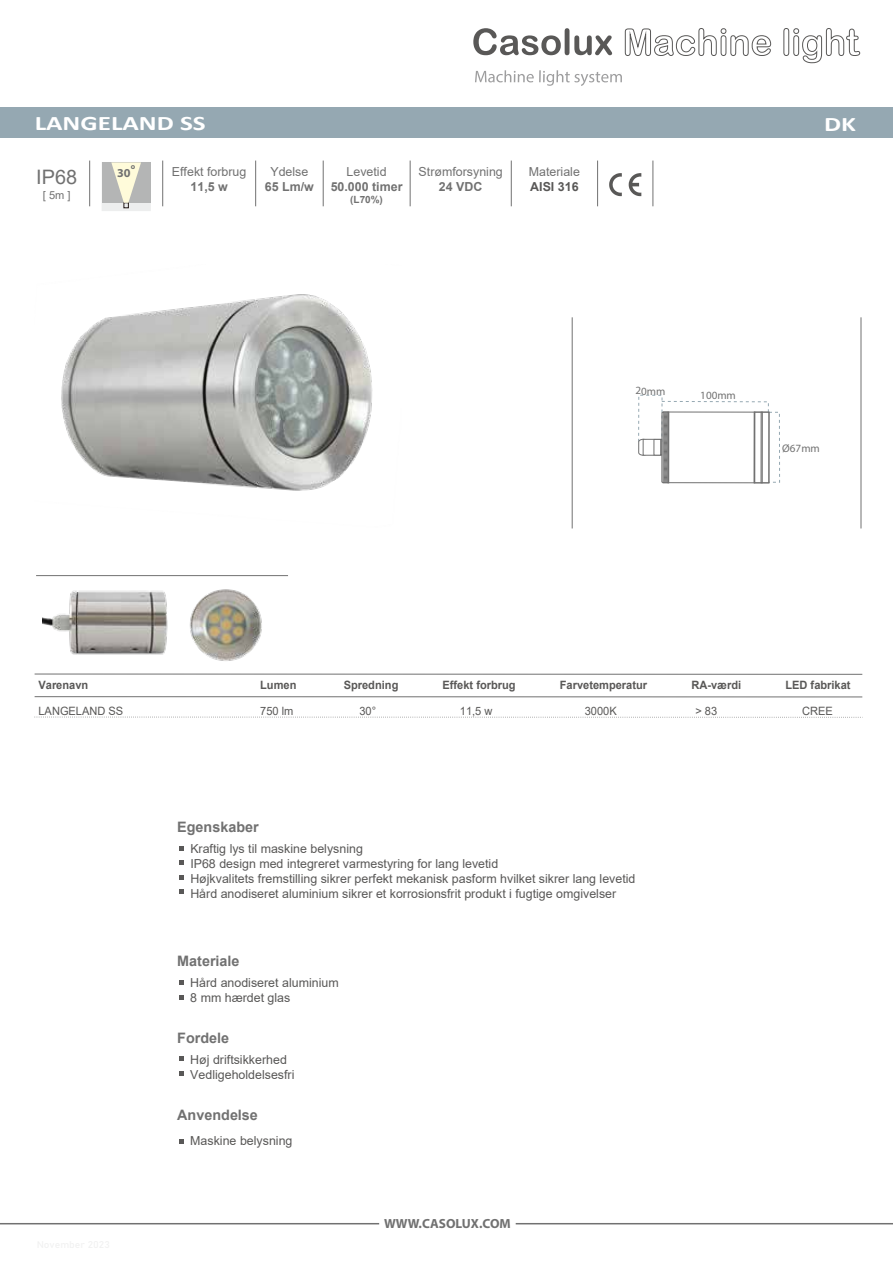
<style>
.page{position:relative;width:893px;height:1263px;background:#fff}
.page>*{position:absolute;margin:0;border:0;box-sizing:border-box;transform-origin:0 0}
.t1{font:700 20.7px "Calibri";color:#fff;scale:1.31 1}
.t2{font:19.95px "Arial";color:#717171}
.t3{font:700 14.4px "Arial";color:#717171}
.t4{font:700 13.35px "Myriad Pro";color:#717171}
.t5{font:12.45px/14.9px "Arial";color:#595857}
.t6{font:12.45px "Arial";color:#717171}
.t7{font:700 12.45px "Arial";color:#717171}
.t8{font:700 12.45px "Arial";color:#595857}
.t9{font:700 12.15px "Myriad Pro";color:#717171}
.t10{font:700 11.55px "Arial";color:#595857;scale:.96 1}
.t11{font:11.55px "Arial";color:#595857;scale:.96 1}
.t12{font:11.1px "Myriad Pro";letter-spacing:-.005em;color:#717171}
.t13{font:11.1px "Arial";color:#717171}
.t14{font:700 9.9px "Arial";color:#717171}
.t15{font:700 7.8px "Myriad Pro";color:#717171}
</style>
<div class="page">
<svg style="left:475px;top:70px;width:147px;height:16px"></svg>
<svg style="left:473px;top:28px;width:139px;height:27px"></svg>
<svg style="left:625px;top:28px;width:146px;height:28px"></svg>
<svg style="left:783px;top:28px;width:77px;height:35px"></svg>
<hr style="left:0;top:1223px;width:893px;height:1px;background:#717171">
<div style="left:379px;top:1206px;width:137px;height:32px;background:#fff"></div>
<div style="left:0;top:107px;width:893px;height:30px;background:#95a8b2"></div>
<div style="left:102px;top:162px;width:48px;height:49px;background:#edeeee"></div>
<div style="left:102px;top:162px;width:48px;height:41px;background:#b4b5b5"></div>
<svg style="left:111px;top:162px;width:30px;height:46px"></svg>
<hr style="left:89px;top:161px;width:1px;height:45px;background:#717171">
<svg style="left:629px;top:173px;width:12px;height:23px"></svg>
<svg style="left:609px;top:173px;width:13px;height:23px"></svg>
<hr style="left:162px;top:161px;width:1px;height:45px;background:#717171">
<hr style="left:255px;top:161px;width:1px;height:45px;background:#717171">
<hr style="left:511px;top:161px;width:1px;height:45px;background:#717171">
<hr style="left:597px;top:161px;width:1px;height:45px;background:#717171">
<hr style="left:653px;top:161px;width:1px;height:45px;background:#717171">
<hr style="left:35px;top:674px;width:827px;height:1px;background:#717171">
<hr style="left:35px;top:696px;width:827px;height:1px;background:#717171">
<hr style="left:323px;top:161px;width:1px;height:45px;background:#717171">
<hr style="left:410px;top:161px;width:1px;height:45px;background:#717171">
<svg style="left:36px;top:717px;width:825px;height:1px"></svg>
<hr style="left:36px;top:575px;width:252px;height:1px;background:#717171">
<hr style="left:861px;top:317px;width:1px;height:211px;background:#717171">
<hr style="left:572px;top:317px;width:1px;height:211px;background:#717171">
<svg style="left:179px;top:846px;width:5px;height:4px"></svg>
<svg style="left:179px;top:860px;width:5px;height:5px"></svg>
<svg style="left:179px;top:875px;width:5px;height:5px"></svg>
<svg style="left:179px;top:889px;width:5px;height:5px"></svg>
<svg style="left:179px;top:980px;width:5px;height:4px"></svg>
<svg style="left:179px;top:1071px;width:5px;height:5px"></svg>
<svg style="left:179px;top:995px;width:5px;height:4px"></svg>
<svg style="left:179px;top:1056px;width:5px;height:5px"></svg>
<svg style="left:179px;top:1139px;width:5px;height:5px"></svg>
<img style="left:61px;top:294px;width:312px;height:197px">
<img style="left:190px;top:589px;width:72px;height:72px">
<img style="left:43px;top:590px;width:125px;height:65px">
<div style="left:769px;top:412px;width:11px;height:71px;border:1px dashed #95a8b2"></div>
<div style="left:638px;top:395px;width:24px;height:47px;border:1px dashed #95a8b2"></div>
<svg style="left:661px;top:401px;width:109px;height:83px"></svg>
<div style="left:668px;top:412px;width:1px;height:71px;border:1px solid #717171"></div>
<div style="left:761px;top:412px;width:1px;height:71px;border:1px solid #717171"></div>
<div style="left:754px;top:412px;width:15px;height:71px;border:1px solid #717171"></div>
<div style="left:754px;top:412px;width:1px;height:71px;border:1px solid #717171"></div>
<svg style="left:638px;top:439px;width:5px;height:17px"></svg>
<div style="left:643px;top:439px;width:19px;height:16px;background:#fff"></div>
<div style="left:643px;top:439px;width:19px;height:17px;border:1px solid #717171"></div>
<div style="left:653px;top:439px;width:8px;height:16px;border:1px solid #717171"></div>
<h1 class="t1" style="left:35px;top:109px;width:132px">LANGELAND SS</h1>
<h2 class="t2" style="left:36px;top:163px;width:42px">IP68</h2>
<p class="t13" style="left:43px;top:187px;width:29px">[ 5m ]</p>
<p class="t15" style="left:131px;top:162px;width:6px">o</p>
<p class="t9" style="left:117px;top:165px;width:15px">30</p>
<p class="t6" style="left:172px;top:163px;width:76px">Effekt forbrug</p>
<p class="t6" style="left:419px;top:163px;width:86px">Strømforsyning</p>
<p class="t6" style="left:529px;top:163px;width:53px">Materiale</p>
<p class="t6" style="left:270px;top:163px;width:39px">Ydelse</p>
<p class="t6" style="left:347px;top:163px;width:42px">Levetid</p>
<p class="t14" style="left:350px;top:192px;width:34px">(L70%)</p>
<p class="t7" style="left:191px;top:178px;width:39px">11,5 w</p>
<p class="t7" style="left:439px;top:178px;width:45px">24 VDC</p>
<p class="t8" style="left:530px;top:178px;width:50px">AISI 316</p>
<p class="t7" style="left:265px;top:178px;width:51px">65 Lm/w</p>
<p class="t7" style="left:331px;top:178px;width:73px">50.000 timer</p>
<h1 class="t1" style="left:824px;top:109px;width:26px">DK</h1>
<p class="t12" style="left:636px;top:384px;width:31px">20mm</p>
<p class="t12" style="left:700px;top:388px;width:37px">100mm</p>
<p class="t12" style="left:782px;top:442px;width:39px">Ø67mm</p>
<p class="t10" style="left:38px;top:677px;width:53px">Varenavn</p>
<p class="t10" style="left:260px;top:677px;width:39px">Lumen</p>
<p class="t10" style="left:344px;top:677px;width:58px">Spredning</p>
<p class="t10" style="left:443px;top:677px;width:78px">Effekt forbrug</p>
<p class="t10" style="left:560px;top:677px;width:92px">Farvetemperatur</p>
<p class="t11" style="left:38px;top:703px;width:90px">LANGELAND SS</p>
<p class="t11" style="left:260px;top:703px;width:36px">750 lm</p>
<p class="t11" style="left:359px;top:703px;width:19px">30°</p>
<p class="t11" style="left:460px;top:703px;width:35px">11,5 w</p>
<p class="t11" style="left:585px;top:703px;width:35px">3000K</p>
<p class="t3" style="left:177px;top:816px;width:83px">Egenskaber</p>
<p class="t5" style="left:190px;top:841px;width:447px">Kraftig lys til maskine belysning<br>IP68 design med integreret varmestyring for lang levetid<br>Højkvalitets fremstilling sikrer perfekt mekanisk pasform hvilket sikrer lang levetid Hård anodiseret aluminium sikrer et korrosionsfrit produkt i fugtige omgivelser</p>
<p class="t3" style="left:177px;top:950px;width:64px">Materiale</p>
<p class="t5" style="left:190px;top:975px;width:150px">Hård anodiseret aluminium<br>8 mm hærdet glas</p>
<p class="t3" style="left:177px;top:1027px;width:53px">Fordele</p>
<p class="t5" style="left:190px;top:1052px;width:106px">Høj driftsikkerhed<br>Vedligeholdelsesfri</p>
<p class="t3" style="left:177px;top:1104px;width:82px">Anvendelse</p>
<p class="t5" style="left:190px;top:1133px;width:104px">Maskine belysning</p>
<p class="t4" style="left:384px;top:1215px;width:128px">WWW.CASOLUX.COM</p>
<p class="t10" style="left:691px;top:677px;width:53px">RA-værdi</p>
<p class="t10" style="left:785px;top:677px;width:69px">LED fabrikat</p>
<p class="t11" style="left:695px;top:703px;width:24px">&gt; 83</p>
<p class="t11" style="left:802px;top:703px;width:34px">CREE</p>
</div>
